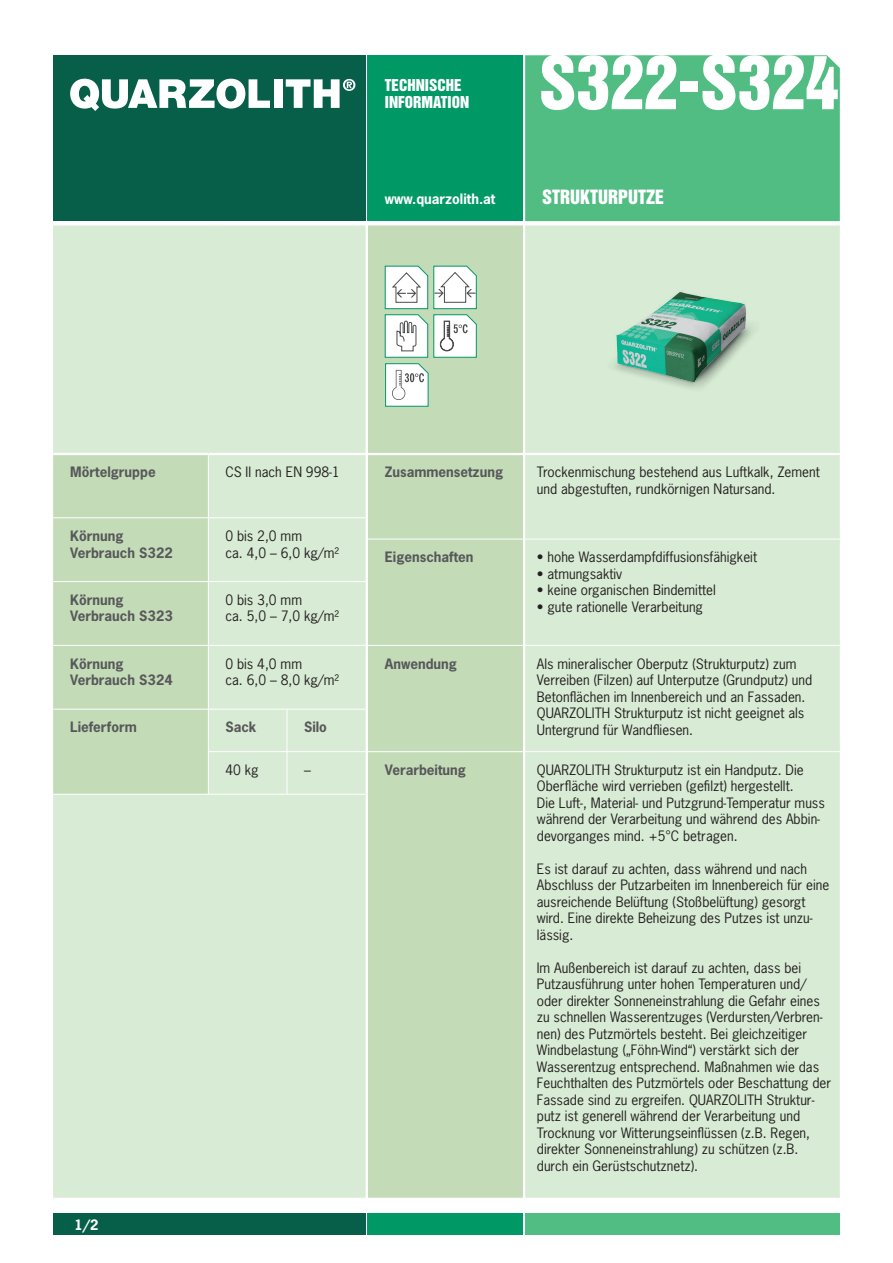
<style>
.page{position:relative;width:893px;height:1263px;background:#fff}
.page>*{position:absolute;margin:0;border:0;box-sizing:border-box;transform-origin:0 0}
.t1{font:67.5px "Helvetica Inserat LT Std";color:#fff}
.t2{font:18px "Helvetica Inserat LT Std";color:#fff}
.t3{font:15px/17.2px "Helvetica Inserat LT Std";color:#fff}
.t4{font:13.5px/16.5px "News Gothic Std";color:#231f20}
.t5{font:700 13.5px/16.5px "News Gothic Std";color:#57585a}
.t6{font:700 13.5px "News Gothic Std";color:#fff}
</style>
<div class="page">
<div style="left:368px;top:225px;width:155px;height:973px;background:#c4dbb8"></div>
<div style="left:525px;top:225px;width:315px;height:973px;background:#d8ebd4"></div>
<hr style="left:368px;top:539px;width:155px;height:1px;background:#fff">
<hr style="left:525px;top:539px;width:315px;height:1px;background:#fff">
<hr style="left:368px;top:645px;width:155px;height:1px;background:#fff">
<hr style="left:525px;top:645px;width:315px;height:1px;background:#fff">
<hr style="left:368px;top:751px;width:155px;height:1px;background:#fff">
<hr style="left:525px;top:751px;width:315px;height:1px;background:#fff">
<hr style="left:368px;top:453px;width:156px;height:2px;background:#fff">
<hr style="left:524px;top:453px;width:316px;height:2px;background:#fff">
<div style="left:53px;top:225px;width:313px;height:973px;background:#d8ebd4"></div>
<div style="left:53px;top:455px;width:155px;height:339px;background:#c4dbb8"></div>
<hr style="left:53px;top:794px;width:155px;height:1px;background:#fff">
<hr style="left:208px;top:794px;width:79px;height:1px;background:#fff">
<hr style="left:287px;top:794px;width:81px;height:1px;background:#fff">
<hr style="left:208px;top:455px;width:1px;height:62px;background:#fff">
<hr style="left:53px;top:517px;width:155px;height:1px;background:#fff">
<hr style="left:208px;top:517px;width:79px;height:1px;background:#fff">
<hr style="left:208px;top:518px;width:1px;height:63px;background:#fff">
<hr style="left:287px;top:517px;width:79px;height:1px;background:#fff">
<hr style="left:208px;top:582px;width:1px;height:63px;background:#fff">
<hr style="left:208px;top:646px;width:1px;height:63px;background:#fff">
<hr style="left:53px;top:581px;width:155px;height:1px;background:#fff">
<hr style="left:53px;top:645px;width:155px;height:1px;background:#fff">
<hr style="left:53px;top:709px;width:155px;height:1px;background:#fff">
<hr style="left:208px;top:581px;width:79px;height:1px;background:#fff">
<hr style="left:287px;top:581px;width:79px;height:1px;background:#fff">
<hr style="left:208px;top:645px;width:79px;height:1px;background:#fff">
<hr style="left:287px;top:645px;width:79px;height:1px;background:#fff">
<hr style="left:208px;top:709px;width:79px;height:1px;background:#fff">
<hr style="left:208px;top:709px;width:1px;height:42px;background:#fff">
<hr style="left:287px;top:709px;width:79px;height:1px;background:#fff">
<hr style="left:287px;top:709px;width:1px;height:42px;background:#fff">
<hr style="left:208px;top:751px;width:79px;height:1px;background:#fff">
<hr style="left:208px;top:752px;width:1px;height:42px;background:#fff">
<hr style="left:287px;top:751px;width:79px;height:1px;background:#fff">
<hr style="left:287px;top:752px;width:1px;height:42px;background:#fff">
<hr style="left:53px;top:453px;width:155px;height:2px;background:#fff">
<hr style="left:208px;top:453px;width:79px;height:2px;background:#fff">
<hr style="left:287px;top:453px;width:81px;height:2px;background:#fff">
<div style="left:53px;top:55px;width:313px;height:166px;background:#075f4a"></div>
<div style="left:525px;top:55px;width:315px;height:166px;background:#51bd83"></div>
<div style="left:368px;top:55px;width:155px;height:166px;background:#009864"></div>
<svg style="left:70px;top:79px;width:200px;height:32px"></svg>
<div style="left:274px;top:79px;width:9px;height:29px;background:#fff"></div>
<svg style="left:286px;top:79px;width:69px;height:29px"></svg>
<div style="left:53px;top:1213px;width:313px;height:21px;background:#075f4a"></div>
<div style="left:368px;top:1213px;width:155px;height:21px;background:#009864"></div>
<div style="left:525px;top:1213px;width:315px;height:21px;background:#51bd83"></div>
<img style="left:568px;top:233px;width:227px;height:228px">
<svg style="left:384px;top:265px;width:93px;height:142px"></svg>
<p class="t3" style="left:385px;top:77px;width:86px">TECHNISCHE<br>INFORMATION</p>
<h1 class="t1" style="left:539px;top:42px;width:302px">S322-S324</h1>
<p class="t6" style="left:385px;top:190px;width:112px">www.quarzolith.at</p>
<h2 class="t2" style="left:542px;top:186px;width:124px">STRUKTURPUTZE</h2>
<p class="t5" style="left:70px;top:464px;width:87px">Mörtelgruppe</p>
<p class="t4" style="left:225px;top:464px;width:116px">CS II nach EN 998-1</p>
<p class="t5" style="left:70px;top:527px;width:104px">Körnung<br>Verbrauch S322</p>
<p class="t4" style="left:225px;top:528px;width:115px">0 bis 2,0 mm<br>ca. 4,0 – 6,0 kg/m²</p>
<p class="t5" style="left:70px;top:591px;width:104px">Körnung<br>Verbrauch S323</p>
<p class="t4" style="left:225px;top:591px;width:115px">0 bis 3,0 mm<br>ca. 5,0 – 7,0 kg/m²</p>
<p class="t5" style="left:70px;top:655px;width:104px">Körnung<br>Verbrauch S324</p>
<p class="t4" style="left:225px;top:655px;width:115px">0 bis 4,0 mm<br>ca. 6,0 – 8,0 kg/m²</p>
<p class="t5" style="left:70px;top:719px;width:68px">Lieferform</p>
<p class="t5" style="left:225px;top:719px;width:33px">Sack</p>
<p class="t5" style="left:304px;top:719px;width:24px">Silo</p>
<p class="t4" style="left:225px;top:761px;width:35px">40 kg</p>
<p class="t4" style="left:304px;top:761px;width:8px">–</p>
<p class="t6" style="left:74px;top:1216px;width:26px">1/2</p>
<p class="t5" style="left:385px;top:464px;width:120px">Zusammensetzung</p>
<p class="t4" style="left:537px;top:464px;width:285px">Trockenmischung bestehend aus Luftkalk, Zement und abgestuften, rundkörnigen Natursand.</p>
<p class="t5" style="left:385px;top:549px;width:90px">Eigenschaften</p>
<p class="t4" style="left:537px;top:549px;width:222px">• hohe Wasserdampfdiffusionsfähigkeit</p>
<p class="t4" style="left:537px;top:565px;width:87px">• atmungsaktiv</p>
<p class="t4" style="left:537px;top:582px;width:180px">• keine organischen Bindemittel</p>
<p class="t4" style="left:537px;top:598px;width:168px">• gute rationelle Verarbeitung</p>
<p class="t5" style="left:385px;top:655px;width:74px">Anwendung</p>
<p class="t4" style="left:537px;top:655px;width:277px">Als mineralischer Oberputz (Strukturputz) zum Verreiben (Filzen) auf Unterputze (Grundputz) und Betonflächen im Innenbereich und an Fassaden.<br>QUARZOLITH Strukturputz ist nicht geeignet als Untergrund für Wandfliesen.</p>
<p class="t5" style="left:385px;top:761px;width:83px">Verarbeitung</p>
<p class="t4" style="left:537px;top:761px;width:290px">QUARZOLITH Strukturputz ist ein Handputz. Die Oberfläche wird verrieben (gefilzt) hergestellt.<br>Die Luft-, Material- und Putzgrund-Temperatur muss während der Verarbeitung und während des Abbin&shy;devorganges mind. +5°C betragen.</p>
<p class="t4" style="left:537px;top:860px;width:294px">Es ist darauf zu achten, dass während und nach Abschluss der Putzarbeiten im Innenbereich für eine ausreichende Belüftung (Stoßbelüftung) gesorgt wird. Eine direkte Beheizung des Putzes ist unzu&shy;lässig.</p>
<p class="t4" style="left:537px;top:959px;width:296px">Im Außenbereich ist darauf zu achten, dass bei Putzausführung unter hohen Temperaturen und/ oder direkter Sonneneinstrahlung die Gefahr eines zu schnellen Wasserentzuges (Verdursten/Verbren&shy;nen) des Putzmörtels besteht. Bei gleichzeitiger Windbelastung („Föhn-Wind“) verstärkt sich der Wasserentzug entsprechend. Maßnahmen wie das Feuchthalten des Putzmörtels oder Beschattung der Fassade sind zu ergreifen. QUARZOLITH Struktur&shy;putz ist generell während der Verarbeitung und Trocknung vor Witterungseinflüssen (z.B. Regen, direkter Sonneneinstrahlung) zu schützen (z.B. durch ein Gerüstschutznetz).</p>
</div>
